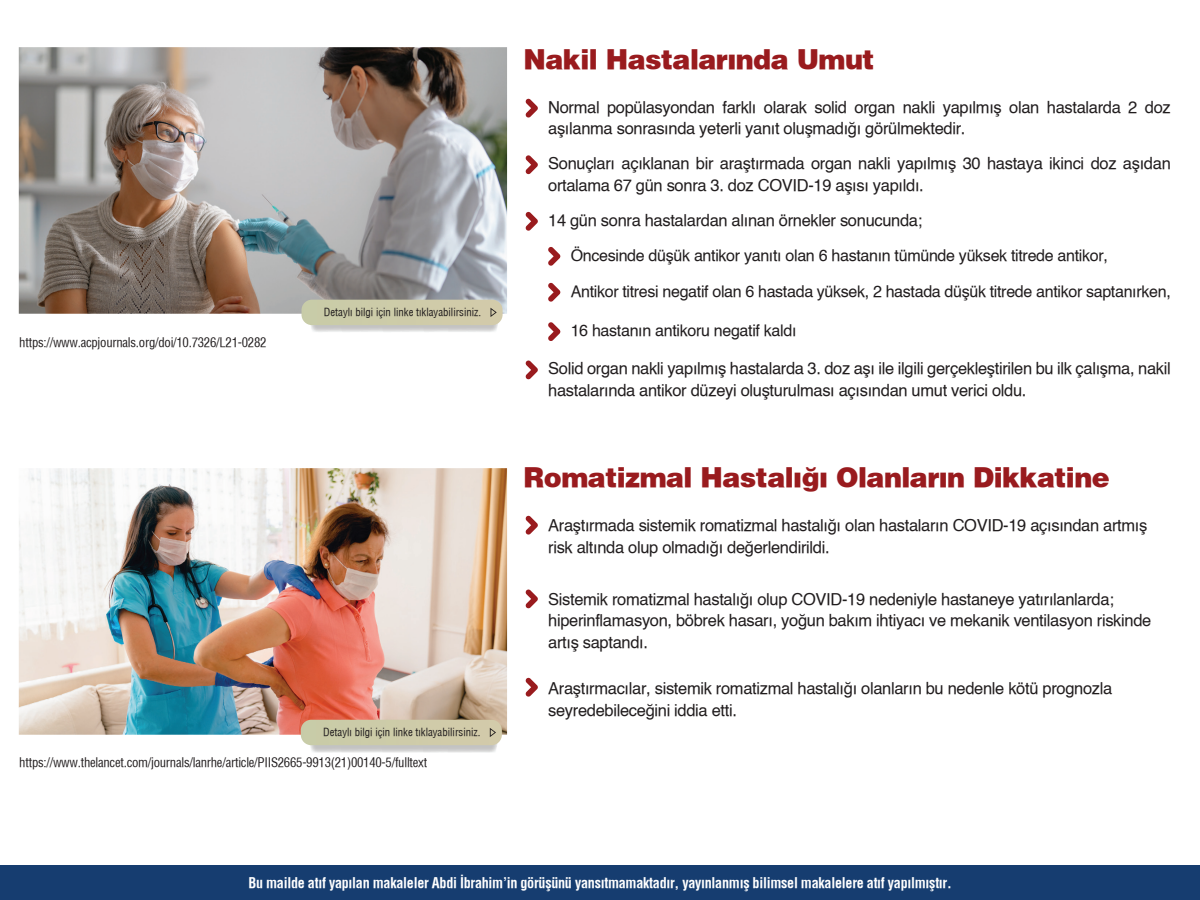
<style>
.page{position:relative;width:1200px;height:900px;background:#fff}
.page>*{position:absolute;margin:0;border:0;box-sizing:border-box;transform-origin:0 0}
.t1{font:27px "Helvetica X Black";letter-spacing:-.02em;color:#991b1e}
.t2{font:16.5px/21.5px "Helvetica X Book";letter-spacing:-.02em;color:#211d1e}
.t3{font:16.05px "Helvetica X Book";letter-spacing:-.02em;color:#211d1e}
.t4{font:14.25px "Helvetica Condensed X Bold";letter-spacing:-.02em;color:#fff}
.t5{font:12.75px "Helvetica T Condenced";letter-spacing:-.02em;color:#211d1e}
.t6{font:10.8px "Helvetica Condensed X Book";color:#211d1e}
</style>
<div class="page">
<div style="left:0;top:866px;width:1200px;height:34px;background:#163d70"></div>
<img style="left:19px;top:47px;width:488px;height:267px">
<img style="left:311px;top:325px;width:187px;height:7px">
<div style="left:302px;top:300px;width:201px;height:25px;background:#cecba9"></div>
<svg style="left:548px;top:247px;width:12px;height:19px"></svg>
<svg style="left:548px;top:283px;width:12px;height:19px"></svg>
<svg style="left:548px;top:322px;width:12px;height:19px"></svg>
<svg style="left:525px;top:516px;width:13px;height:19px"></svg>
<svg style="left:525px;top:590px;width:13px;height:19px"></svg>
<svg style="left:525px;top:678px;width:13px;height:19px"></svg>
<svg style="left:525px;top:99px;width:13px;height:19px"></svg>
<svg style="left:525px;top:155px;width:13px;height:19px"></svg>
<svg style="left:525px;top:212px;width:13px;height:19px"></svg>
<svg style="left:525px;top:361px;width:13px;height:19px"></svg>
<img style="left:19px;top:468px;width:488px;height:267px">
<img style="left:310px;top:745px;width:187px;height:8px">
<div style="left:301px;top:720px;width:201px;height:25px;background:#cecba9"></div>
<h1 class="t1" style="left:524px;top:42px;width:353px">Nakil Hastalarında Umut</h1>
<p class="t5" style="left:19px;top:335px;width:249px">https://www.acpjournals.org/doi/10.7326/L21-0282</p>
<p class="t6" style="left:324px;top:305px;width:159px">Detaylı bilgi için linke tıklayabilirsiniz.</p>
<p class="t6" style="left:323px;top:726px;width:159px">Detaylı bilgi için linke tıklayabilirsiniz.</p>
<p class="t5" style="left:19px;top:755px;width:409px">https://www.thelancet.com/journals/lanrhe/article/PIIS2665-9913(21)00140-5/fulltext</p>
<p class="t2" style="left:548px;top:97px;width:624px">Normal popülasyondan farklı olarak solid organ nakli yapılmış olan hastalarda 2 doz aşılanma sonrasında yeterli yanıt oluşmadığı görülmektedir.</p>
<p class="t2" style="left:548px;top:154px;width:624px">Sonuçları açıklanan bir araştırmada organ nakli yapılmış 30 hastaya ikinci doz aşıdan ortalama 67 gün sonra 3. doz COVID-19 aşısı yapıldı.</p>
<p class="t2" style="left:548px;top:210px;width:376px">14 gün sonra hastalardan alınan örnekler sonucunda;</p>
<p class="t3" style="left:571px;top:244px;width:539px">Öncesinde düşük antikor yanıtı olan 6 hastanın tümünde yüksek titrede antikor,</p>
<p class="t3" style="left:571px;top:280px;width:602px">Antikor titresi negatif olan 6 hastada yüksek, 2 hastada düşük titrede antikor saptanırken,</p>
<p class="t3" style="left:571px;top:319px;width:227px">16 hastanın antikoru negatif kaldı</p>
<p class="t2" style="left:548px;top:359px;width:624px">Solid organ nakli yapılmış hastalarda 3. doz aşı ile ilgili gerçekleştirilen bu ilk çalışma, nakil hastalarında antikor düzeyi oluşturulması açısından umut verici oldu.</p>
<h1 class="t1" style="left:524px;top:460px;width:588px">Romatizmal Hastalığı Olanların Dikkatine</h1>
<p class="t2" style="left:548px;top:516px;width:601px">Araştırmada sistemik romatizmal hastalığı olan hastaların COVID-19 açısından artmış risk altında olup olmadığı değerlendirildi.</p>
<p class="t2" style="left:548px;top:589px;width:605px">Sistemik romatizmal hastalığı olup COVID-19 nedeniyle hastaneye yatırılanlarda; hiperinflamasyon, böbrek hasarı, yoğun bakım ihtiyacı ve mekanik ventilasyon riskinde artış saptandı.</p>
<p class="t2" style="left:548px;top:679px;width:566px">Araştırmacılar, sistemik romatizmal hastalığı olanların bu nedenle kötü prognozla seyredebileceğini iddia etti.</p>
<p class="t4" style="left:248px;top:874px;width:705px">Bu mailde atıf yapılan makaleler Abdi İbrahim’in görüşünü yansıtmamaktadır, yayınlanmış bilimsel makalelere atıf yapılmıştır.</p>
</div>
